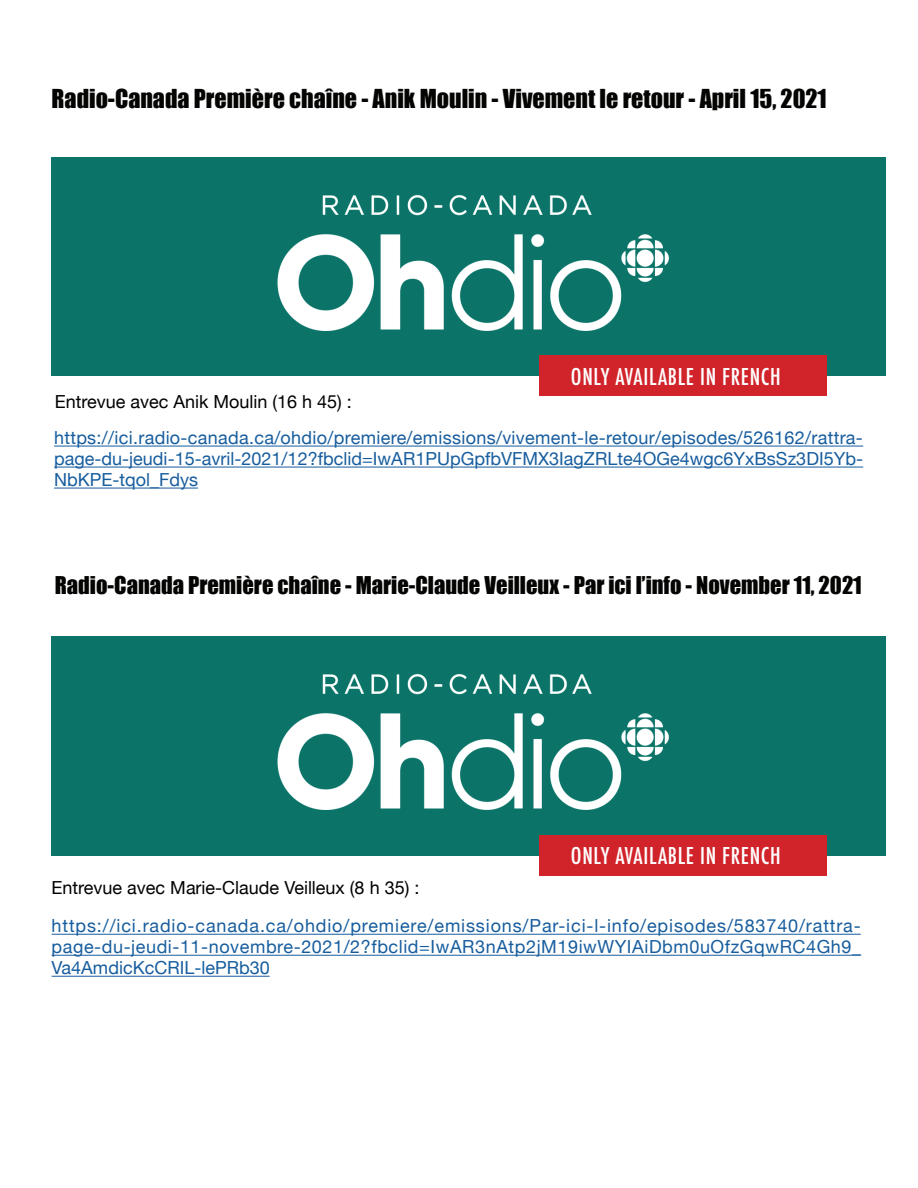
<style>
.page{position:relative;width:918px;height:1188px;background:#fff}
.page>*{position:absolute;margin:0;border:0;box-sizing:border-box;transform-origin:0 0}
.t1{font:24px "Impact";color:#040503}
.t2{font:22.5px "Impact";color:#040503}
.t3{font:500 condensed 22.5px "Futura";letter-spacing:.03em;color:#fff}
.t4{font:18px/21px "Helvetica Neue";color:#175d9e;text-align:justify}
.t5{font:18px "Helvetica Neue";color:#000}
</style>
<div class="page">
<hr style="left:54px;top:446px;width:809px;height:1px;background:#175d9e">
<hr style="left:54px;top:467px;width:809px;height:1px;background:#175d9e">
<hr style="left:54px;top:488px;width:144px;height:1px;background:#175d9e">
<hr style="left:52px;top:934px;width:809px;height:1px;background:#175d9e">
<hr style="left:52px;top:955px;width:809px;height:1px;background:#175d9e">
<hr style="left:52px;top:976px;width:218px;height:1px;background:#175d9e">
<img style="left:52px;top:157px;width:834px;height:219px">
<img style="left:52px;top:636px;width:834px;height:219px">
<div style="left:540px;top:356px;width:287px;height:40px;background:#d1232a"></div>
<div style="left:540px;top:835px;width:287px;height:41px;background:#d1232a"></div>
<h1 class="t1" style="left:52px;top:80px;width:777px">Radio-Canada Première chaîne - Anik Moulin - Vivement le retour - April 15, 2021</h1>
<p class="t3" style="left:571px;top:362px;width:211px">ONLY AVAILABLE IN FRENCH</p>
<p class="t5" style="left:55px;top:388px;width:299px">Entrevue avec Anik Moulin (16 h 45) :</p>
<p class="t4" style="left:54px;top:428px;width:811px">https://ici.radio-canada.ca/ohdio/premiere/emissions/vivement-le-retour/episodes/526162/rattra&shy;page-du-jeudi-15-avril-2021/12?fbclid=IwAR1PUpGpfbVFMX3IagZRLte4OGe4wgc6YxBsSz3DI5Yb-NbKPE-tqol_Fdys</p>
<p class="t2" style="left:55px;top:568px;width:809px">Radio-Canada Première chaîne - Marie-Claude Veilleux - Par ici l’info - November 11, 2021</p>
<p class="t3" style="left:571px;top:842px;width:211px">ONLY AVAILABLE IN FRENCH</p>
<p class="t5" style="left:52px;top:874px;width:369px">Entrevue avec Marie-Claude Veilleux (8 h 35) :</p>
<p class="t4" style="left:52px;top:917px;width:811px">https://ici.radio-canada.ca/ohdio/premiere/emissions/Par-ici-l-info/episodes/583740/rattra&shy;page-du-jeudi-11-novembre-2021/2?fbclid=IwAR3nAtp2jM19iwWYIAiDbm0uOfzGqwRC4Gh9_ Va4AmdicKcCRIL-lePRb30</p>
</div>
